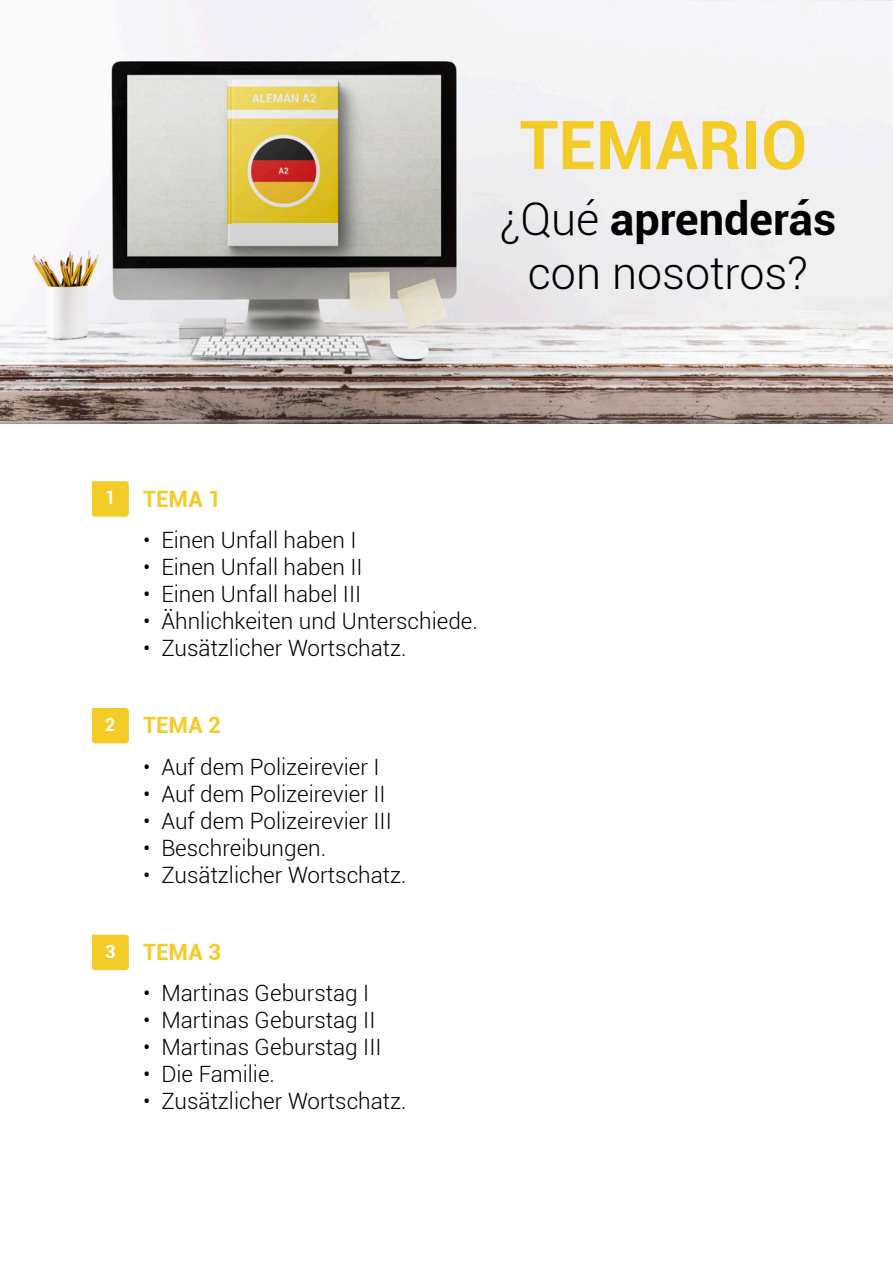
<style>
.page{position:relative;width:893px;height:1263px;background:#fff}
.page>*{position:absolute;margin:0;border:0;box-sizing:border-box;transform-origin:0 0}
.t1{font:700 67.5px "Roboto";color:#f4cc27}
.t2{font:700 45px "Roboto";color:#000}
.t3{font:300 45px "Roboto";color:#000}
.t4{font:300 22.5px "Roboto";color:#000}
.t5{font:700 22.5px "Roboto";color:#f4cc27}
.t6{font:700 18px "Roboto";color:#fff}
.s1{font-weight:300}
</style>
<div class="page">
<svg style="left:92px;top:481px;width:37px;height:36px"></svg>
<svg style="left:92px;top:708px;width:37px;height:35px"></svg>
<svg style="left:92px;top:935px;width:37px;height:35px"></svg>
<img style="left:0;top:0;width:893px;height:423px">
<div style="left:232px;top:223px;width:106px;height:22px;background:#d2d2d2"></div>
<p class="t1" style="left:520px;top:97px;width:289px">TEMARIO</p>
<p class="t2" style="left:499px;top:187px;width:338px"><span class="s1">¿Qué</span> aprenderás</p>
<p class="t3" style="left:528px;top:242px;width:282px">con nosotros?</p>
<p class="t6" style="left:105px;top:485px;width:12px">1</p>
<p class="t5" style="left:143px;top:483px;width:80px">TEMA 1</p>
<p class="t4" style="left:143px;top:524px;width:215px">• Einen Unfall haben I</p>
<p class="t4" style="left:143px;top:551px;width:221px">• Einen Unfall haben II</p>
<p class="t4" style="left:143px;top:578px;width:220px">• Einen Unfall habel III</p>
<p class="t4" style="left:143px;top:605px;width:336px">• Ähnlichkeiten und Unterschiede.</p>
<p class="t4" style="left:143px;top:632px;width:265px">• Zusätzlicher Wortschatz.</p>
<p class="t6" style="left:105px;top:712px;width:12px">2</p>
<p class="t5" style="left:143px;top:709px;width:80px">TEMA 2</p>
<p class="t4" style="left:143px;top:751px;width:238px">• Auf dem Polizeirevier I</p>
<p class="t4" style="left:143px;top:778px;width:244px">• Auf dem Polizeirevier II</p>
<p class="t4" style="left:143px;top:805px;width:250px">• Auf dem Polizeirevier III</p>
<p class="t4" style="left:143px;top:832px;width:185px">• Beschreibungen.</p>
<p class="t4" style="left:143px;top:859px;width:265px">• Zusätzlicher Wortschatz.</p>
<p class="t6" style="left:105px;top:939px;width:12px">3</p>
<p class="t5" style="left:143px;top:936px;width:80px">TEMA 3</p>
<p class="t4" style="left:143px;top:978px;width:228px">• Martinas Geburstag I</p>
<p class="t4" style="left:143px;top:1005px;width:234px">• Martinas Geburstag II</p>
<p class="t4" style="left:143px;top:1032px;width:240px">• Martinas Geburstag III</p>
<p class="t4" style="left:143px;top:1059px;width:133px">• Die Familie.</p>
<p class="t4" style="left:143px;top:1086px;width:265px">• Zusätzlicher Wortschatz.</p>
</div>
